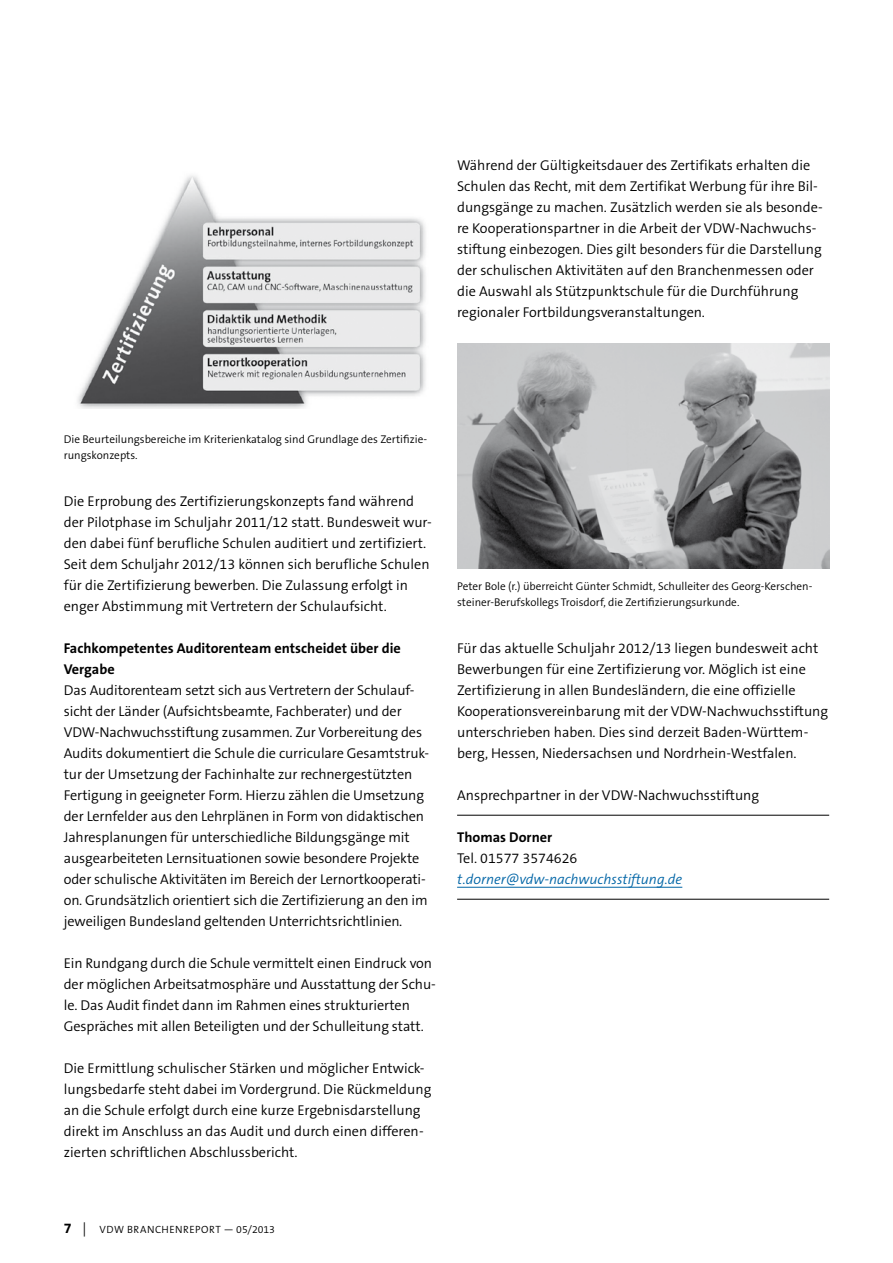
<style>
.page{position:relative;width:893px;height:1263px;background:#fff}
.page>*{position:absolute;margin:0;border:0;box-sizing:border-box;transform-origin:0 0}
.t1{font:300 14.25px/21px "The Sans B W4";color:#000}
.t2{font:italic 300 14.25px/21px "The Sans B W4";color:#0065a6}
.t3{font:300 11.25px/15.8px "The Sans B W4";color:#000}
.t4{font:300 10.5px "The Sans B W4";letter-spacing:.05em;color:#000}
.s1{font-family:"The Sans B W7";font-weight:700}
.s2{font-family:"The Sans B W7";font-weight:700;font-style:normal;color:#000}
.s3{font-style:normal;color:#000}
.s4{font-family:"The Sans B W7";font-weight:700;font-size:14.25px}
.s5{font-size:14.25px}
</style>
<div class="page">
<img style="left:77px;top:175px;width:349px;height:234px">
<hr style="left:457px;top:815px;width:372px;height:1px;background:#000">
<hr style="left:457px;top:899px;width:372px;height:1px;background:#000">
<hr style="left:457px;top:887px;width:225px;height:1px;background:#0065a6">
<img style="left:457px;top:344px;width:372px;height:225px">
<p class="t1" style="left:457px;top:155px;width:367px">Während der Gültigkeitsdauer des Zertifikats erhalten die Schulen das Recht, mit dem Zertifikat Werbung für ihre Bil&shy;dungsgänge zu machen. Zusätzlich werden sie als besonde&shy;re Kooperationspartner in die Arbeit der VDW-Nachwuchs&shy;stiftung einbezogen. Dies gilt besonders für die Darstellung der schulischen Aktivitäten auf den Branchenmessen oder die Auswahl als Stützpunktschule für die Durchführung regionaler Fortbildungsveranstaltungen.</p>
<p class="t3" style="left:64px;top:431px;width:365px">Die Beurteilungsbereiche im Kriterienkatalog sind Grundlage des Zertifizie&shy;rungskonzepts.</p>
<p class="t1" style="left:64px;top:491px;width:370px">Die Erprobung des Zertifizierungskonzepts fand während der Pilotphase im Schuljahr 2011/12 statt. Bundesweit wur&shy;den dabei fünf berufliche Schulen auditiert und zertifiziert.<br>Seit dem Schuljahr 2012/13 können sich berufliche Schulen für die Zertifizierung bewerben. Die Zulassung erfolgt in enger Abstimmung mit Vertretern der Schulaufsicht.</p>
<p class="t1" style="left:64px;top:638px;width:367px"><span class="s1">Fachkompetentes Auditorenteam entscheidet über die Vergabe<br></span>Das Auditorenteam setzt sich aus Vertretern der Schulauf&shy;sicht der Länder (Aufsichtsbeamte, Fachberater) und der VDW-Nachwuchsstiftung zusammen. Zur Vorbereitung des Audits dokumentiert die Schule die curriculare Gesamtstruk&shy;tur der Umsetzung der Fachinhalte zur rechnergestützten Fertigung in geeigneter Form. Hierzu zählen die Umsetzung der Lernfelder aus den Lehrplänen in Form von didaktischen Jahresplanungen für unterschiedliche Bildungsgänge mit ausgearbeiteten Lernsituationen sowie besondere Projekte oder schulische Aktivitäten im Bereich der Lernortkooperati&shy;on. Grundsätzlich orientiert sich die Zertifizierung an den im jeweiligen Bundesland geltenden Unterrichtsrichtlinien.</p>
<p class="t1" style="left:64px;top:953px;width:374px">Ein Rundgang durch die Schule vermittelt einen Eindruck von der möglichen Arbeitsatmosphäre und Ausstattung der Schu&shy;le. Das Audit findet dann im Rahmen eines strukturierten Gespräches mit allen Beteiligten und der Schulleitung statt.</p>
<p class="t1" style="left:64px;top:1058px;width:369px">Die Ermittlung schulischer Stärken und möglicher Entwick&shy;lungsbedarfe steht dabei im Vordergrund. Die Rückmeldung an die Schule erfolgt durch eine kurze Ergebnisdarstellung direkt im Anschluss an das Audit und durch einen differen&shy;zierten schriftlichen Abschlussbericht.</p>
<p class="t3" style="left:457px;top:578px;width:357px">Peter Bole (r.) überreicht Günter Schmidt, Schulleiter des Georg-Kerschen&shy;steiner-Berufskollegs Troisdorf, die Zertifizierungsurkunde.</p>
<p class="t1" style="left:457px;top:638px;width:372px">Für das aktuelle Schuljahr 2012/13 liegen bundesweit acht Bewerbungen für eine Zertifizierung vor. Möglich ist eine Zertifizierung in allen Bundesländern, die eine offizielle Kooperationsvereinbarung mit der VDW-Nachwuchsstiftung unterschrieben haben. Dies sind derzeit Baden-Württem&shy;berg, Hessen, Niedersachsen und Nordrhein-Westfalen.</p>
<p class="t1" style="left:457px;top:785px;width:304px">Ansprechpartner in der VDW-Nachwuchsstiftung</p>
<p class="t2" style="left:457px;top:827px;width:227px"><span class="s2">Thomas Dorner<br></span><span class="s3">Tel. 01577 3574626 </span>t.dorner@vdw-nachwuchsstiftung.de</p>
<p class="t4" style="left:64px;top:1223px;width:213px"><span class="s4">7</span> <span class="s5">|</span> VDW BRANCHENREPORT — 05/2013</p>
</div>
